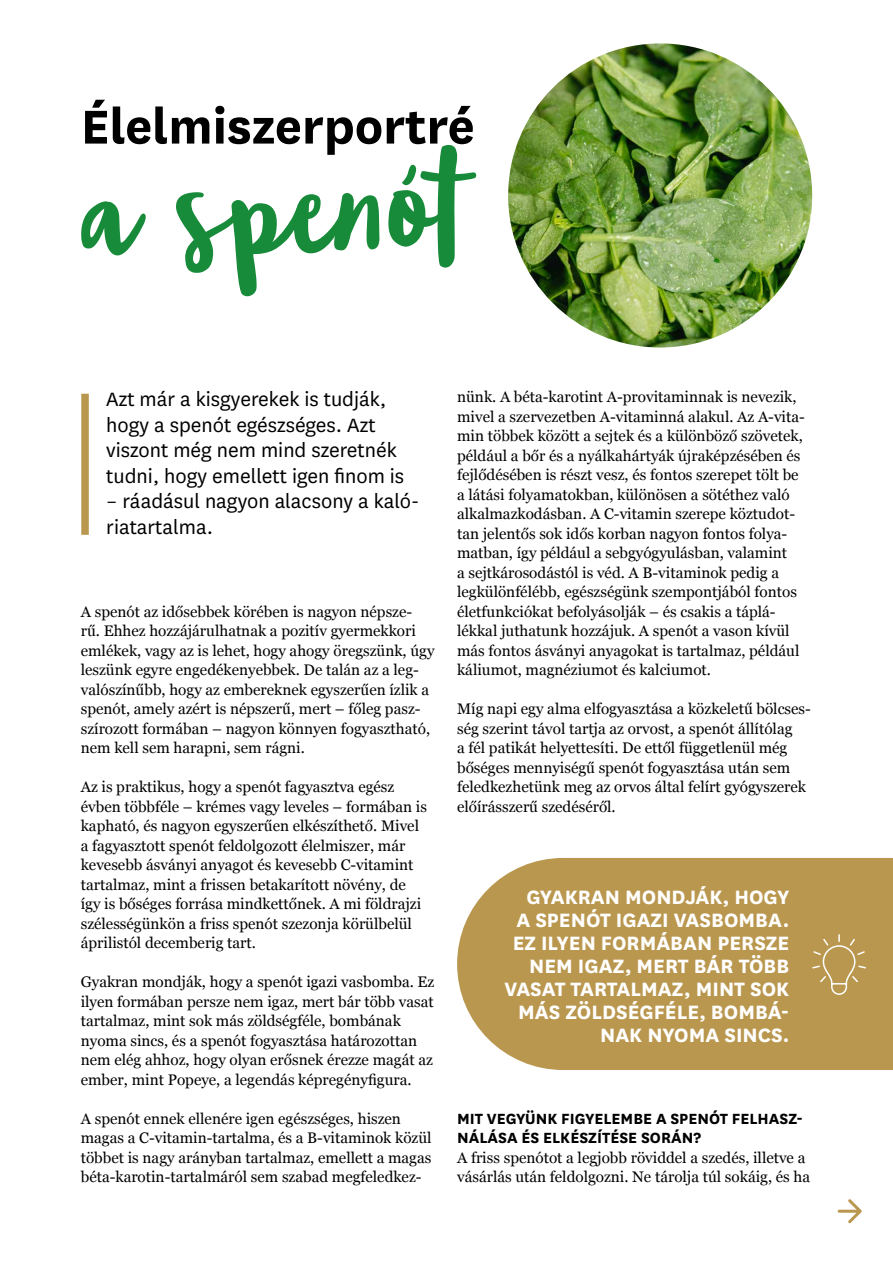
<style>
.page{position:relative;width:893px;height:1263px;background:#fff}
.page>*{position:absolute;margin:0;border:0;box-sizing:border-box;transform-origin:0 0}
.t1{font:107.55px "Blog Script";color:#188b3a}
.t2{font:700 55.5px "National";color:#000}
.t3{font:700 22.65px/23px "National";color:#fff;text-align:right}
.t4{font:22.5px/25.5px "National";color:#000}
.t5{font:700 17.25px/19.5px "National";color:#000}
.t6{font:15.3px/19.5px "Georgia";color:#000}
</style>
<div class="page">
<div style="left:81px;top:394px;width:8px;height:141px;background:#ba974e"></div>
<div style="left:457px;top:858px;width:436px;height:212px;background:#ba974e"></div>
<svg style="left:811px;top:933px;width:56px;height:63px;background:#c0a05d"></svg>
<svg style="left:838px;top:1199px;width:24px;height:24px"></svg>
<img style="left:508px;top:43px;width:304px;height:304px;border-radius:152px">
<h2 class="t2" style="left:81px;top:87px;width:395px">Élelmiszerportré</h2>
<h1 class="t1" style="left:78px;top:156px;width:391px;rotate:-2deg">a spenót</h1>
<h3 class="t4" style="left:106px;top:386px;width:299px">Azt már a kisgyerekek is tudják, hogy a spenót egészséges. Azt viszont még nem mind szeretnék tudni, hogy emellett igen finom is</h3>
<h3 class="t4" style="left:106px;top:488px;width:315px">– ráadásul nagyon alacsony a kaló&shy;riatartalma.</h3>
<p class="t6" style="left:81px;top:601px;width:355px">A spenót az idősebbek körében is nagyon népsze&shy;rű. Ehhez hozzájárulhatnak a pozitív gyermekkori emlékek, vagy az is lehet, hogy ahogy öregszünk, úgy leszünk egyre engedékenyebbek. De talán az a leg&shy;valószínűbb, hogy az embereknek egyszerűen ízlik a spenót, amely azért is népszerű, mert – főleg pas - szírozott formában – nagyon könnyen fogyasztható, nem kell sem harapni, sem rágni.</p>
<p class="t6" style="left:81px;top:776px;width:348px">Az is praktikus, hogy a spenót fagyasztva egész évben többféle – krémes vagy leveles – formában is kapható, és nagyon egyszerűen elkészíthető. Mivel a fagyasztott spenót feldolgozott élelmiszer, már kevesebb ásványi anyagot és kevesebb C-vitamint tartalmaz, mint a frissen betakarított növény, de így is bőséges forrása mindkettőnek. A mi földrajzi szélességünkön a friss spenót szezonja körülbelül áprilistól decemberig tart.</p>
<p class="t6" style="left:81px;top:971px;width:355px">Gyakran mondják, hogy a spenót igazi vasbomba. Ez ilyen formában persze nem igaz, mert bár több vasat tartalmaz, mint sok más zöldségféle, bombának nyoma sincs, és a spenót fogyasztása határozottan nem elég ahhoz, hogy olyan erősnek érezze magát az ember, mint Popeye, a legendás képregényfigura.</p>
<p class="t6" style="left:81px;top:1108px;width:352px">A spenót ennek ellenére igen egészséges, hiszen magas a C-vitamin-tartalma, és a B-vitaminok közül többet is nagy arányban tartalmaz, emellett a magas béta-karotin-tartalmáról sem szabad megfeledkez-</p>
<p class="t6" style="left:457px;top:386px;width:349px">nünk. A béta-karotint A-provitaminnak is nevezik, mivel a szervezetben A-vitaminná alakul. Az A-vita&shy;min többek között a sejtek és a különböző szövetek, például a bőr és a nyálkahártyák újraképzésében és fejlődésében is részt vesz, és fontos szerepet tölt be a látási folyamatokban, különösen a sötéthez való alkalmazkodásban. A C-vitamin szerepe köztudot&shy;tan jelentős sok idős korban nagyon fontos folya&shy;matban, így például a sebgyógyulásban, valamint<br>a sejtkárosodástól is véd. A B-vitaminok pedig a legkülönfélébb, egészségünk szempontjából fontos életfunkciókat befolyásolják – és csakis a táplá&shy;lékkal juthatunk hozzájuk. A spenót a vason kívül más fontos ásványi anyagokat is tartalmaz, például káliumot, magnéziumot és kalciumot.</p>
<p class="t6" style="left:457px;top:698px;width:355px">Míg napi egy alma elfogyasztása a közkeletű bölcses&shy;ség szerint távol tartja az orvost, a spenót állítólag<br>a fél patikát helyettesíti. De ettől függetlenül még bőséges mennyiségű spenót fogyasztása után sem feledkezhetünk meg az orvos által felírt gyógyszerek előírásszerű szedéséről.</p>
<h3 class="t3" style="left:504px;top:884px;width:286px">GYAKRAN MONDJÁK, HOGY<br>A SPENÓT IGAZI VASBOMBA.<br>EZ ILYEN FORMÁBAN PERSZE<br>NEM IGAZ, MERT BÁR TÖBB<br>VASAT TARTALMAZ, MINT SOK<br>MÁS ZÖLDSÉGFÉLE, BOMBÁ-<br>NAK NYOMA SINCS.</h3>
<p class="t5" style="left:457px;top:1107px;width:347px">MIT VEGYÜNK FIGYELEMBE A SPENÓT FELHASZ-<br>NÁLÁSA ÉS ELKÉSZÍTÉSE SORÁN?</p>
<p class="t6" style="left:457px;top:1147px;width:354px">A friss spenótot a legjobb röviddel a szedés, illetve a vásárlás után feldolgozni. Ne tárolja túl sokáig, és ha</p>
</div>
